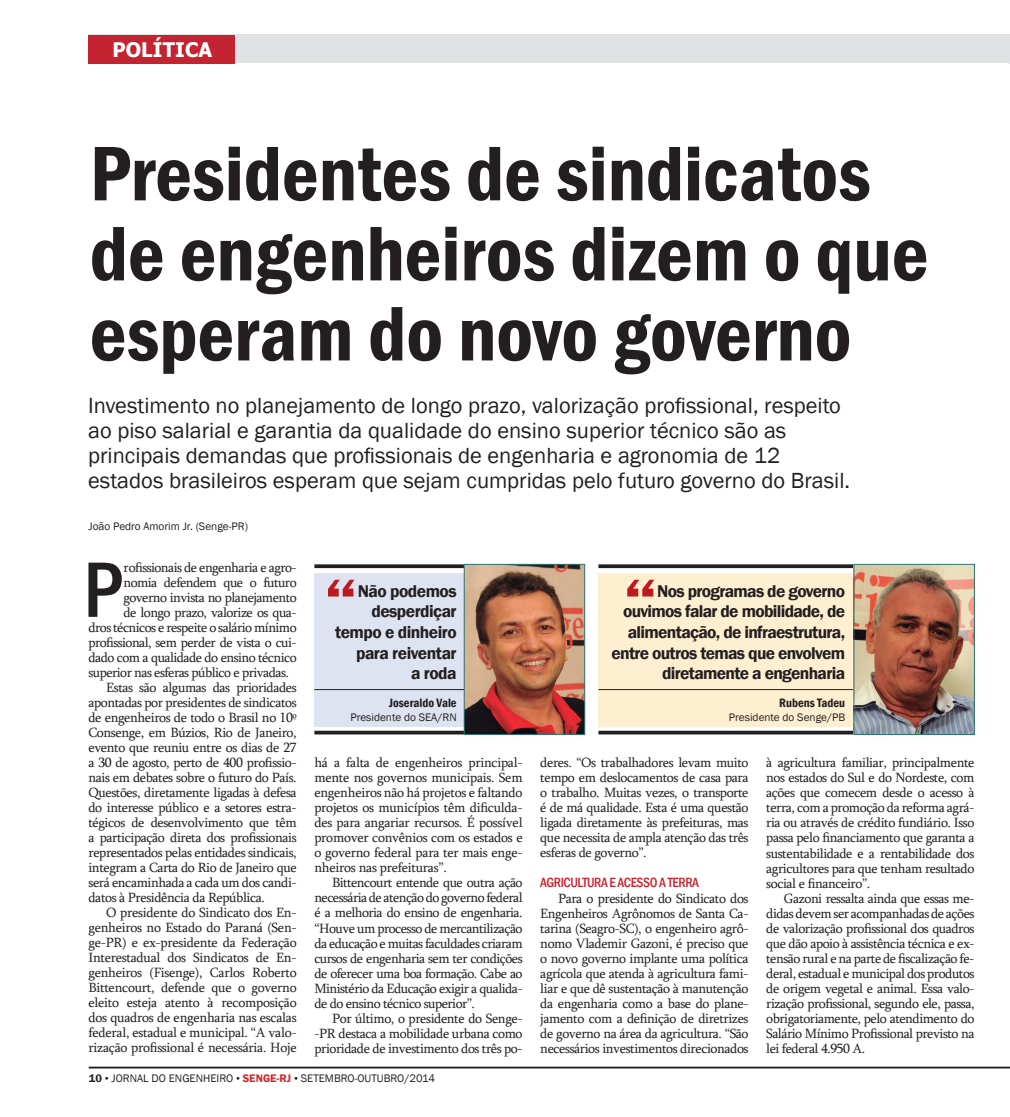
<style>
.page{position:relative;width:1010px;height:1117px;background:#fff}
.page>*{position:absolute;margin:0;border:0;box-sizing:border-box;transform-origin:0 0}
.t1{font:500 condensed 81.25px "Franklin Gothic";color:#231f20}
.t2{font:600 condensed 80px/80px "Franklin Gothic";color:#231f20}
.t3{font:22.5px/25px "Franklin Gothic";color:#231f20}
.t4{font:700 20px "Tahoma";letter-spacing:.01em;color:#fff}
.t5{font:600 17.5px/20.6px "Franklin Gothic";letter-spacing:-.04em;color:#231f20;text-align:right}
.t6{font:13.75px/15px "Sylfaen";letter-spacing:-.03em;color:#231f20;text-align:justify}
.t7{font:500 condensed 13.75px "Franklin Gothic";letter-spacing:-.03em;color:#c42331}
.t8{font:600 condensed 12.5px "Franklin Gothic";color:#231f20}
.t9{font:11.25px "Franklin Gothic";color:#231f20}
.s1{font-weight:600}
.s2{font-family:"Times New Roman"}
.s3{font-weight:600;color:#d1232a}
</style>
<div class="page">
<hr style="left:89px;top:1066px;width:921px;height:2px;background:#231f20">
<div style="left:314px;top:572px;width:150px;height:154px;background:#dde3f0"></div>
<div style="left:88px;top:35px;width:922px;height:28px;background:#e1e2e4"></div>
<div style="left:88px;top:35px;width:147px;height:28px;background:#c42331"></div>
<svg style="left:314px;top:564px;width:150px;height:4px"></svg>
<svg style="left:314px;top:730px;width:150px;height:4px"></svg>
<svg style="left:328px;top:579px;width:26px;height:17px"></svg>
<hr style="left:314px;top:689px;width:150px;height:1px;background:#231f20">
<div style="left:598px;top:572px;width:256px;height:154px;background:#feefd0"></div>
<svg style="left:598px;top:564px;width:256px;height:4px"></svg>
<svg style="left:598px;top:730px;width:256px;height:4px"></svg>
<svg style="left:627px;top:579px;width:27px;height:17px"></svg>
<hr style="left:598px;top:689px;width:256px;height:1px;background:#231f20">
<img style="left:856px;top:566px;width:116px;height:166px">
<img style="left:466px;top:566px;width:117px;height:166px">
<div style="left:464px;top:564px;width:121px;height:170px;border:1px solid #2f7672"></div>
<h3 class="t4" style="left:112px;top:35px;width:101px">POLÍTICA</h3>
<h2 class="t2" style="left:90px;top:132px;width:840px">Presidentes de sindicatos de engenheiros dizem o que esperam do novo governo</h2>
<p class="t3" style="left:88px;top:394px;width:763px">Investimento no planejamento de longo prazo, valorização profissional, respeito ao piso salarial e garantia da qualidade do ensino superior técnico são as principais demandas que profissionais de engenharia e agronomia de 12 estados brasileiros esperam que sejam cumpridas pelo futuro governo do Brasil.</p>
<p class="t9" style="left:89px;top:518px;width:161px">João Pedro Amorim Jr. (Senge-PR)</p>
<h1 class="t1" style="left:83px;top:536px;width:42px">P</h1>
<p class="t6" style="left:123px;top:559px;width:175px">rofissionais de engenharia e agro-</p>
<p class="t6" style="left:123px;top:574px;width:175px">nomia defendem que o futuro</p>
<p class="t6" style="left:123px;top:589px;width:175px">governo invista no planejamento</p>
<p class="t6" style="left:123px;top:604px;width:175px">de longo prazo, valorize os qua-</p>
<p class="t6" style="left:88px;top:619px;width:210px">dros técnicos e respeite o salário mínimo</p>
<p class="t6" style="left:88px;top:634px;width:210px">profissional, sem perder de vista o cui-</p>
<p class="t6" style="left:88px;top:649px;width:210px">dado com a qualidade do ensino técnico</p>
<p class="t6" style="left:88px;top:664px;width:202px">superior nas esferas público e privadas.</p>
<p class="t6" style="left:106px;top:679px;width:192px">Estas são algumas das prioridades</p>
<p class="t6" style="left:88px;top:694px;width:210px">apontadas por presidentes de sindicatos</p>
<p class="t6" style="left:88px;top:709px;width:210px">de engenheiros de todo o Brasil no 10º</p>
<p class="t6" style="left:88px;top:724px;width:210px">Consenge, em Búzios, Rio de Janeiro,</p>
<p class="t6" style="left:88px;top:739px;width:210px">evento que reuniu entre os dias de 27</p>
<p class="t6" style="left:88px;top:754px;width:210px">a 30 de agosto, perto de 400 profissio-</p>
<p class="t6" style="left:88px;top:769px;width:210px">nais em debates sobre o futuro do País.</p>
<p class="t6" style="left:88px;top:784px;width:210px">Questões, diretamente ligadas à defesa</p>
<p class="t6" style="left:88px;top:799px;width:210px">do interesse público e a setores estra-</p>
<p class="t6" style="left:88px;top:814px;width:210px">tégicos de desenvolvimento que têm</p>
<p class="t6" style="left:88px;top:829px;width:210px">a participação direta dos profissionais</p>
<p class="t6" style="left:88px;top:844px;width:210px">representados pelas entidades sindicais,</p>
<p class="t6" style="left:88px;top:859px;width:210px">integram a Carta do Rio de Janeiro que</p>
<p class="t6" style="left:88px;top:874px;width:210px">será encaminhada a cada um dos candi-</p>
<p class="t6" style="left:88px;top:889px;width:178px">datos à Presidência da República.</p>
<p class="t6" style="left:106px;top:904px;width:192px">O presidente do Sindicato dos En-</p>
<p class="t6" style="left:88px;top:919px;width:210px">genheiros no Estado do Paraná (Sen-</p>
<p class="t6" style="left:88px;top:934px;width:210px">ge-PR) e ex-presidente da Federação</p>
<p class="t6" style="left:88px;top:949px;width:210px">Interestadual dos Sindicatos de En-</p>
<p class="t6" style="left:88px;top:964px;width:210px">genheiros (Fisenge), Carlos Roberto</p>
<p class="t6" style="left:88px;top:979px;width:210px">Bittencourt, defende que o governo</p>
<p class="t6" style="left:88px;top:994px;width:210px">eleito esteja atento à recomposição</p>
<p class="t6" style="left:88px;top:1009px;width:210px">dos quadros de engenharia nas escalas</p>
<p class="t6" style="left:88px;top:1024px;width:210px">federal, estadual e municipal. “A valo-</p>
<p class="t6" style="left:88px;top:1039px;width:210px">rização profissional é necessária. Hoje</p>
<p class="t5" style="left:335px;top:580px;width:123px">Não podemos desperdiçar tempo e dinheiro para reiventar<br>a roda</p>
<p class="t8" style="left:389px;top:694px;width:69px">Joseraldo Vale</p>
<p class="t9" style="left:350px;top:709px;width:108px">Presidente do SEA/RN</p>
<p class="t6" style="left:314px;top:754px;width:210px">há a falta de engenheiros principal&shy;mente nos governos municipais. Sem engenheiros não há projetos e faltando projetos os municípios têm dificulda&shy;des para angariar recursos. É possível promover convênios com os estados e o governo federal para ter mais enge&shy;nheiros nas prefeituras”.</p>
<p class="t6" style="left:314px;top:874px;width:210px;text-indent:18px">Bittencourt entende que outra ação necessária de atenção do governo federal é a melhoria do ensino de engenharia. “Houve um processo de mercantilização da educação e muitas faculdades criaram cursos de engenharia sem ter condições de oferecer uma boa formação. Cabe ao Ministério da Educação exigir a qualida&shy;de do ensino técnico superior”.</p>
<p class="t6" style="left:314px;top:1009px;width:210px;text-indent:18px">Por último, o presidente do Senge--PR destaca a mobilidade urbana como prioridade de investimento dos três po-</p>
<p class="t9" style="left:89px;top:1071px;width:348px"><span class="s1">10</span> <span class="s2">•</span> JORNAL DO ENGENHEIRO <span class="s2">•</span> <span class="s3">SENGE-RJ</span> <span class="s2">•</span> SETEMBRO-OUTUBRO/2014</p>
<p class="t5" style="left:611px;top:580px;width:235px">Nos programas de governo ouvimos falar de mobilidade, de alimentação, de infraestrutura, entre outros temas que envolvem diretamente a engenharia</p>
<p class="t8" style="left:779px;top:694px;width:67px">Rubens Tadeu</p>
<p class="t9" style="left:729px;top:709px;width:118px">Presidente do Senge/PB</p>
<p class="t6" style="left:540px;top:754px;width:210px">deres. “Os trabalhadores levam muito tempo em deslocamentos de casa para o trabalho. Muitas vezes, o transporte é de má qualidade. Esta é uma questão ligada diretamente às prefeituras, mas que necessita de ampla atenção das três esferas de governo”.</p>
<p class="t7" style="left:540px;top:873px;width:160px">AGR ICULTURA E ACESSO A TERRA</p>
<p class="t6" style="left:540px;top:889px;width:210px;text-indent:18px">Para o presidente do Sindicato dos Engenheiros Agrônomos de Santa Ca&shy;tarina (Seagro-SC), o engenheiro agrô&shy;nomo Vlademir Gazoni, é preciso que o novo governo implante uma política agrícola que atenda à agricultura fami&shy;liar e que dê sustentação à manutenção da engenharia como a base do plane&shy;jamento com a definição de diretrizes de governo na área da agricultura. “São necessários investimentos direcionados</p>
<p class="t6" style="left:766px;top:754px;width:210px">à agricultura familiar, principalmente nos estados do Sul e do Nordeste, com ações que comecem desde o acesso à terra, com a promoção da reforma agrá&shy;ria ou através de crédito fundiário. Isso passa pelo financiamento que garanta a sustentabilidade e a rentabilidade dos agricultores para que tenham resultado social e financeiro”.</p>
<p class="t6" style="left:766px;top:889px;width:210px;text-indent:18px">Gazoni ressalta ainda que essas me&shy;didas devem ser acompanhadas de ações de valorização profissional dos quadros que dão apoio à assistência técnica e ex&shy;tensão rural e na parte de fiscalização fe&shy;deral, estadual e municipal dos produtos de origem vegetal e animal. Essa valo&shy;rização profissional, segundo ele, passa, obrigatoriamente, pelo atendimento do Salário Mínimo Profissional previsto na lei federal 4.950 A.</p>
</div>
